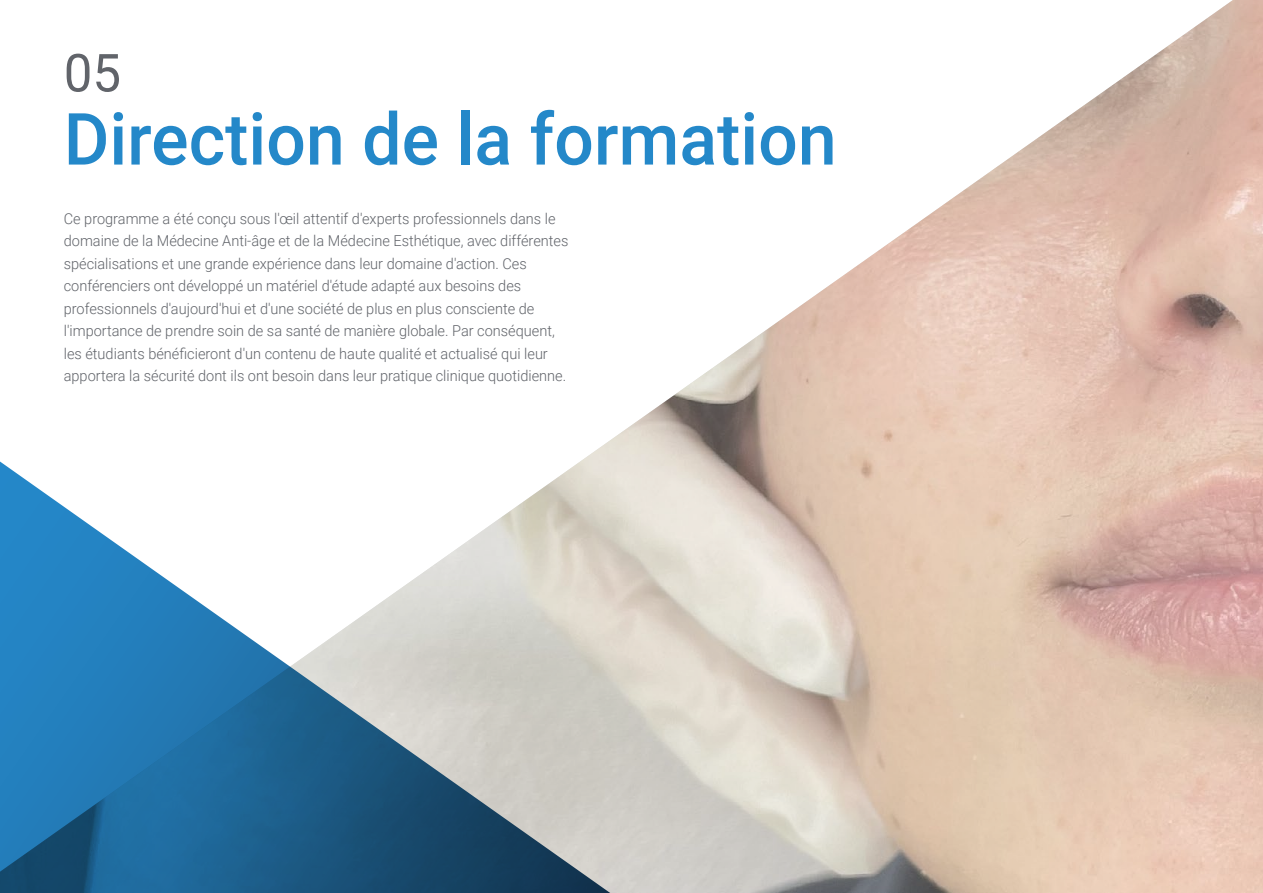
<style>
.page{position:relative;width:1263px;height:893px;background:#fff}
.page>*{position:absolute;margin:0;border:0;box-sizing:border-box;transform-origin:0 0}
.t1{font:500 72px "Roboto";color:#2488c9}
.t2{font:52.5px "Roboto";color:#61646a}
.t3{font:300 15px/22.5px "Roboto";color:#61646a}
</style>
<div class="page">
<img style="left:602px;top:0;width:661px;height:893px">
<svg style="left:0;top:446px;width:640px;height:447px"></svg>
<h2 class="t2" style="left:64px;top:36px;width:59px">05</h2>
<h1 class="t1" style="left:64px;top:89px;width:774px">Direction de la formation</h1>
<p class="t3" style="left:64px;top:207px;width:506px">Ce programme a été conçu sous l'œil attentif d'experts professionnels dans le domaine de la Médecine Anti-âge et de la Médecine Esthétique, avec différentes spécialisations et une grande expérience dans leur domaine d'action. Ces conférenciers ont développé un matériel d'étude adapté aux besoins des professionnels d'aujourd'hui et d'une société de plus en plus consciente de l'importance de prendre soin de sa santé de manière globale. Par conséquent, les étudiants bénéficieront d'un contenu de haute qualité et actualisé qui leur apportera la sécurité dont ils ont besoin dans leur pratique clinique quotidienne.</p>
</div>
